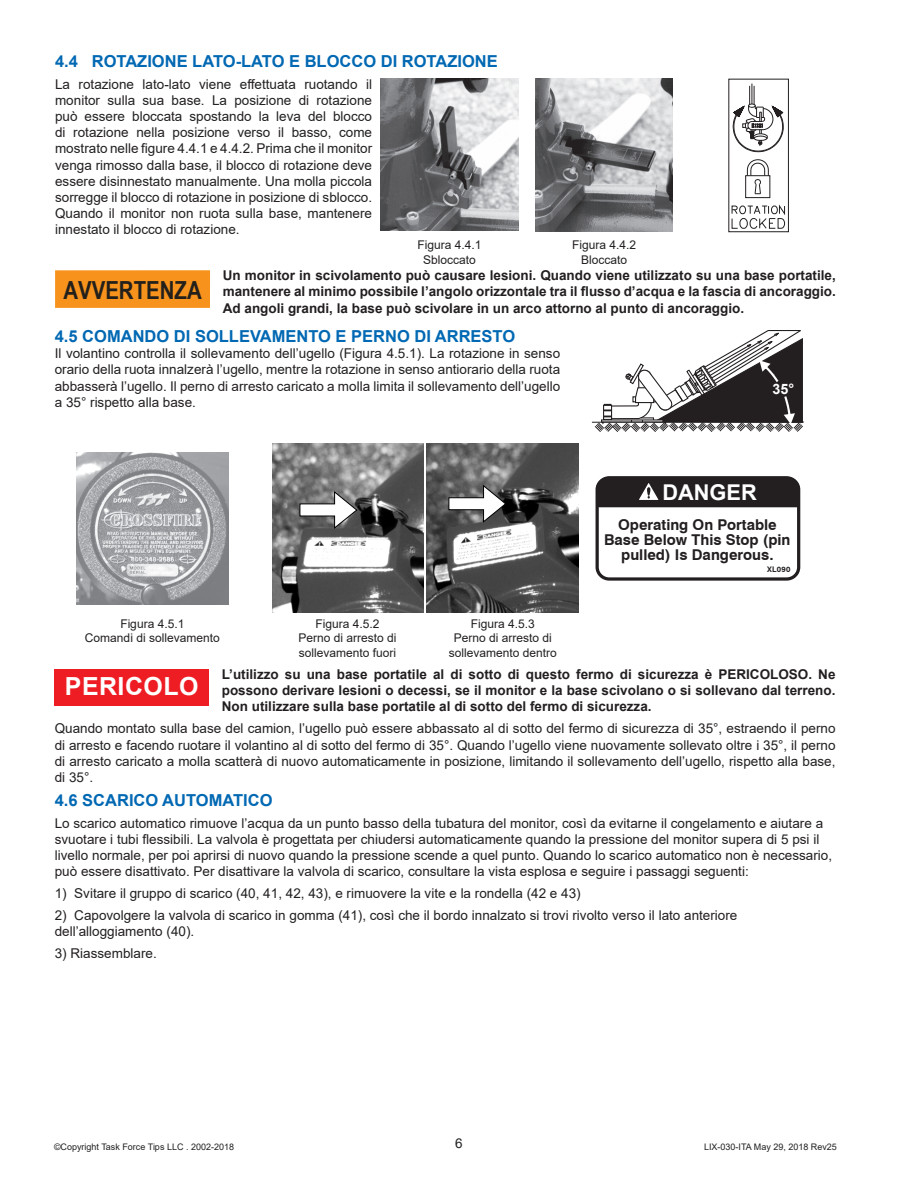
<style>
.page{position:relative;width:918px;height:1188px;background:#fff}
.page>*{position:absolute;margin:0;border:0;box-sizing:border-box;transform-origin:0 0}
.t1{font:700 24.9px "Arial Narrow";color:#23201b}
.t2{font:700 24.9px "Arial";letter-spacing:.02em;color:#fff}
.t3{font:700 21.75px "Arial";color:#fff}
.Section_Numbers{font:700 16.5px "Arial";color:#0168b3}
.t4{font:700 14.85px/15px "Swiss 721 BT";color:#231f20;text-align:center}
.t5{font:700 14.4px "Arial";color:#fff}
.Section_Body{font:13.5px/16.2px "Arial";color:#231f20;text-align:justify}
.Warning_Text{font:700 13.5px/16.2px "Arial";color:#231f20;text-align:justify}
.Figure_Numbers{font:12px/14.4px "Arial";color:#231f20}
.t6{font:9px "Arial";color:#231f20}
.t7{font:700 7.65px "Swiss 721 BT";letter-spacing:.03em;color:#231f20}
</style>
<div class="page">
<img style="left:381px;top:79px;width:137px;height:152px">
<img style="left:535px;top:79px;width:138px;height:152px">
<div style="left:745px;top:175px;width:25px;height:23px;border:1px solid #231f20"></div>
<svg style="left:731px;top:204px;width:54px;height:25px"></svg>
<svg style="left:747px;top:159px;width:22px;height:36px"></svg>
<div style="left:728px;top:79px;width:61px;height:153px;border:1px solid #231f20"></div>
<svg style="left:732px;top:84px;width:52px;height:68px"></svg>
<div style="left:55px;top:270px;width:155px;height:38px;background:#f7931d"></div>
<hr style="left:592px;top:422px;width:212px;height:1px;background:#231f20">
<svg style="left:595px;top:330px;width:208px;height:102px"></svg>
<img style="left:77px;top:453px;width:151px;height:151px">
<img style="left:272px;top:444px;width:151px;height:169px">
<svg style="left:300px;top:491px;width:57px;height:38px"></svg>
<img style="left:427px;top:444px;width:152px;height:169px">
<svg style="left:449px;top:485px;width:57px;height:37px"></svg>
<div style="left:596px;top:476px;width:204px;height:105px;border:3px solid #231f20;border-radius:12px"></div>
<svg style="left:596px;top:476px;width:204px;height:32px;background:#2f2c2d"></svg>
<div style="left:55px;top:669px;width:154px;height:36px;background:#ee1d23"></div>
<p class="Section_Numbers" style="left:55px;top:49px;width:444px">4.4 ROTAZIONE LATO-LATO E BLOCCO DI ROTAZIONE</p>
<p class="Section_Body" style="left:55px;top:76px;width:319px">La rotazione lato-lato viene effettuata ruotando il monitor sulla sua base. La posizione di rotazione può essere bloccata spostando la leva del blocco di rotazione nella posizione verso il basso, come mostrato nelle figure 4.4.1 e 4.4.2. Prima che il monitor venga rimosso dalla base, il blocco di rotazione deve essere disinnestato manualmente. Una molla piccola sorregge il blocco di rotazione in posizione di sblocco.<br>Quando il monitor non ruota sulla base, mantenere innestato il blocco di rotazione.</p>
<p class="Figure_Numbers" style="left:417px;top:238px;width:66px">Figura 4.4.1</p>
<p class="Figure_Numbers" style="left:423px;top:252px;width:54px">Sbloccato</p>
<p class="Figure_Numbers" style="left:572px;top:238px;width:66px">Figura 4.4.2</p>
<p class="Figure_Numbers" style="left:581px;top:252px;width:48px">Bloccato</p>
<p class="t1" style="left:63px;top:271px;width:140px">AVVERTENZA</p>
<p class="Warning_Text" style="left:223px;top:267px;width:615px">Un monitor in scivolamento può causare lesioni. Quando viene utilizzato su una base portatile, mantenere al minimo possibile l’angolo orizzontale tra il flusso d’acqua e la fascia di ancoraggio.<br>Ad angoli grandi, la base può scivolare in un arco attorno al punto di ancoraggio.</p>
<p class="Section_Numbers" style="left:55px;top:325px;width:462px">4.5 COMANDO DI SOLLEVAMENTO E PERNO DI ARRESTO</p>
<p class="Section_Body" style="left:55px;top:345px;width:507px">Il volantino controlla il sollevamento dell’ugello (Figura 4.5.1). La rotazione in senso orario della ruota innalzerà l’ugello, mentre la rotazione in senso antiorario della ruota abbasserà l’ugello. Il perno di arresto caricato a molla limita il sollevamento dell’ugello a 35° rispetto alla base.</p>
<p class="t5" style="left:772px;top:379px;width:23px">35°</p>
<p class="t3" style="left:662px;top:478px;width:96px">DANGER</p>
<p class="t4" style="left:604px;top:517px;width:188px">Operating On Portable<br>Base Below This Stop (pin pulled) Is Dangerous.</p>
<p class="Figure_Numbers" style="left:120px;top:616px;width:66px">Figura 4.5.1</p>
<p class="Figure_Numbers" style="left:85px;top:631px;width:136px">Comandi di sollevamento</p>
<p class="Figure_Numbers" style="left:316px;top:616px;width:66px">Figura 4.5.2</p>
<p class="Figure_Numbers" style="left:299px;top:631px;width:100px">Perno di arresto di sollevamento fuori</p>
<p class="Figure_Numbers" style="left:471px;top:616px;width:66px">Figura 4.5.3</p>
<p class="Figure_Numbers" style="left:449px;top:631px;width:110px;text-align:center">Perno di arresto di sollevamento dentro</p>
<p class="t7" style="left:767px;top:565px;width:25px">XL090</p>
<p class="t2" style="left:65px;top:669px;width:135px">PERICOLO</p>
<p class="Warning_Text" style="left:222px;top:666px;width:615px">L’utilizzo su una base portatile al di sotto di questo fermo di sicurezza è PERICOLOSO. Ne possono derivare lesioni o decessi, se il monitor e la base scivolano o si sollevano dal terreno.<br>Non utilizzare sulla base portatile al di sotto del fermo di sicurezza.</p>
<p class="Section_Body" style="left:55px;top:720px;width:782px">Quando montato sulla base del camion, l’ugello può essere abbassato al di sotto del fermo di sicurezza di 35°, estraendo il perno di arresto e facendo ruotare il volantino al di sotto del fermo di 35°. Quando l’ugello viene nuovamente sollevato oltre i 35°, il perno di arresto caricato a molla scatterà di nuovo automaticamente in posizione, limitando il sollevamento dell’ugello, rispetto alla base, di 35°.</p>
<p class="Section_Numbers" style="left:55px;top:789px;width:219px">4.6 SCARICO AUTOMATICO</p>
<p class="Section_Body" style="left:55px;top:815px;width:779px;text-align:left">Lo scarico automatico rimuove l’acqua da un punto basso della tubatura del monitor, così da evitarne il congelamento e aiutare a svuotare i tubi flessibili. La valvola è progettata per chiudersi automaticamente quando la pressione del monitor supera di 5 psi il livello normale, per poi aprirsi di nuovo quando la pressione scende a quel punto. Quando lo scarico automatico non è necessario, può essere disattivato. Per disattivare la valvola di scarico, consultare la vista esplosa e seguire i passaggi seguenti:</p>
<p class="Section_Body" style="left:55px;top:885px;width:527px">1) Svitare il gruppo di scarico (40, 41, 42, 43), e rimuovere la vite e la rondella (42 e 43)</p>
<p class="Section_Body" style="left:55px;top:907px;width:684px">2) Capovolgere la valvola di scarico in gomma (41), così che il bordo innalzato si trovi rivolto verso il lato anteriore dell’alloggiamento (40).</p>
<p class="Section_Body" style="left:55px;top:945px;width:104px">3) Riassemblare.</p>
<p class="t6" style="left:54px;top:1140px;width:182px">©Copyright Task Force Tips LLC . 2002-2018</p>
<p class="Section_Body" style="left:455px;top:1135px;width:9px">6</p>
<p class="t6" style="left:704px;top:1140px;width:134px">LIX-030-ITA May 29, 2018 Rev25</p>
</div>
